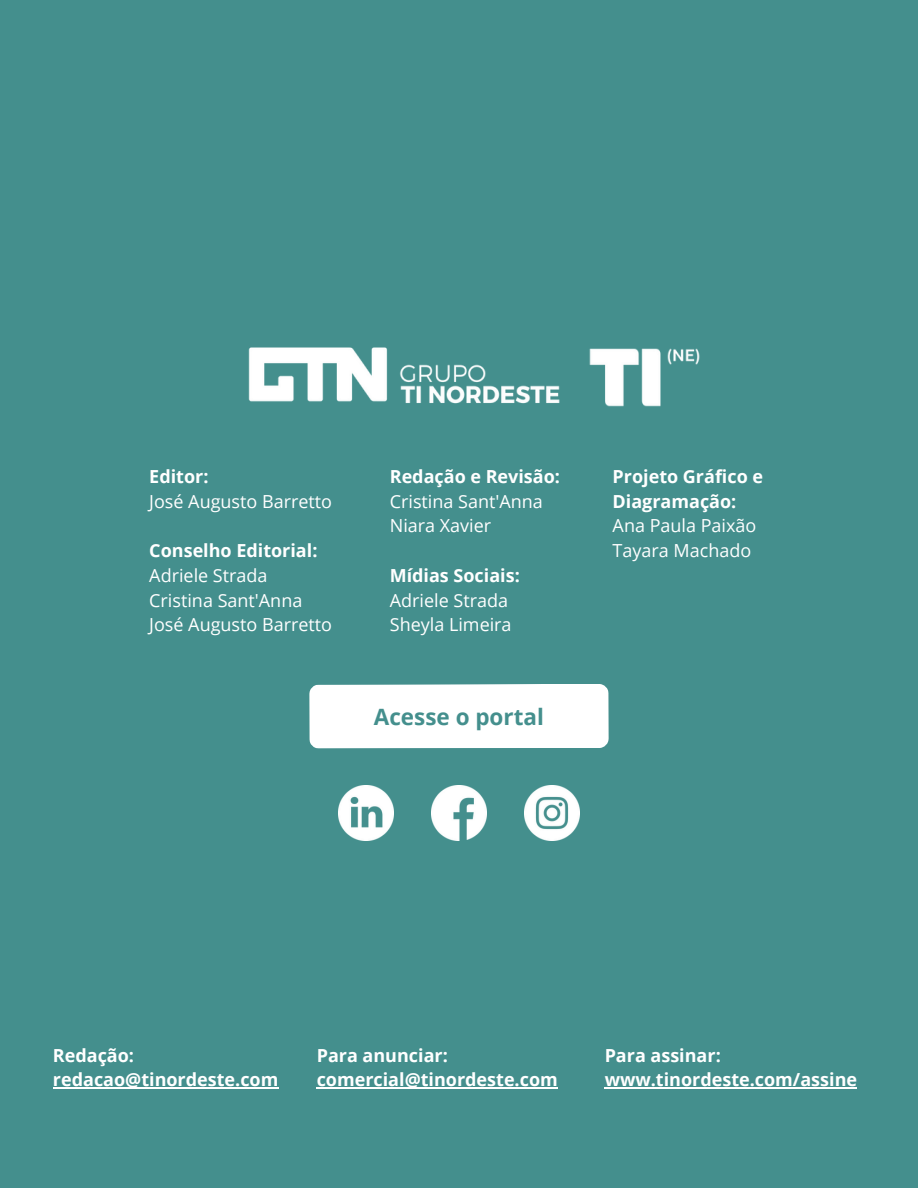
<style>
.page{position:relative;width:918px;height:1188px;background:#448f8d}
.page>*{position:absolute;margin:0;border:0;box-sizing:border-box;transform-origin:0 0}
.t1{font:700 22.5px "Open Sans";letter-spacing:-.005em;color:#448f8d}
.t2{font:700 18px/24.8px "Open Sans";color:#fff}
.t3{font:18px "Open Sans";color:#fff}
</style>
<div class="page">
<div style="left:309px;top:684px;width:300px;height:65px;background:#fff"></div>
<img style="left:248px;top:347px;width:312px;height:57px">
<img style="left:589px;top:348px;width:111px;height:59px">
<img style="left:338px;top:785px;width:55px;height:55px">
<img style="left:524px;top:785px;width:56px;height:55px">
<img style="left:431px;top:785px;width:55px;height:55px">
<hr style="left:53px;top:1087px;width:226px;height:2px;background:#fff">
<hr style="left:317px;top:1087px;width:241px;height:2px;background:#fff">
<hr style="left:605px;top:1087px;width:252px;height:2px;background:#fff">
<p class="t2" style="left:149px;top:464px;width:61px">Editor:</p>
<p class="t3" style="left:149px;top:488px;width:184px">José Augusto Barretto</p>
<p class="t2" style="left:149px;top:538px;width:170px">Conselho Editorial:</p>
<p class="t3" style="left:149px;top:563px;width:120px">Adriele Strada</p>
<p class="t3" style="left:149px;top:587px;width:155px">Cristina Sant'Anna</p>
<p class="t3" style="left:149px;top:612px;width:184px">José Augusto Barretto</p>
<p class="t2" style="left:390px;top:464px;width:172px">Redação e Revisão:</p>
<p class="t3" style="left:390px;top:488px;width:155px">Cristina Sant'Anna</p>
<p class="t3" style="left:390px;top:513px;width:103px">Niara Xavier</p>
<p class="t2" style="left:390px;top:563px;width:132px">Mídias Sociais:</p>
<p class="t3" style="left:390px;top:587px;width:120px">Adriele Strada</p>
<h1 class="t3" style="left:390px;top:612px;width:123px">Sheyla Limeira</h1>
<p class="t1" style="left:374px;top:701px;width:172px">Acesse o portal</p>
<p class="t2" style="left:613px;top:464px;width:152px">Projeto Gráfico e<br>Diagramação:</p>
<p class="t3" style="left:613px;top:513px;width:145px">Ana Paula Paixão</p>
<p class="t3" style="left:613px;top:538px;width:140px">Tayara Machado</p>
<h2 class="t2" style="left:53px;top:1042px;width:227px">Redação: redacao@tinordeste.com</h2>
<h2 class="t2" style="left:317px;top:1042px;width:243px">Para anunciar: comercial@tinordeste.com</h2>
<h2 class="t2" style="left:605px;top:1042px;width:254px">Para assinar: www.tinordeste.com/assine</h2>
</div>
